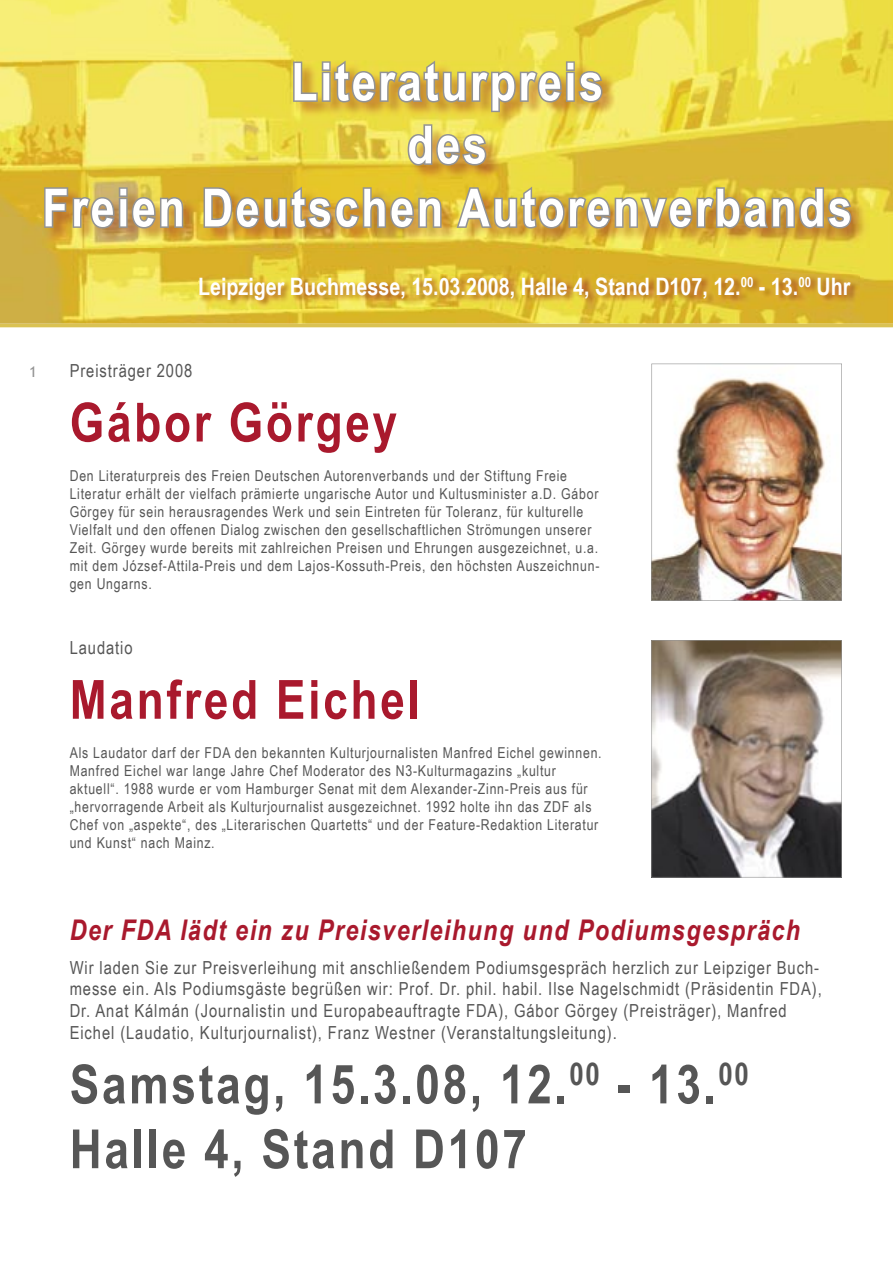
<style>
.page{position:relative;width:893px;height:1263px;background:#fff}
.page>*{position:absolute;margin:0;border:0;box-sizing:border-box;transform-origin:0 0}
.t1{font:700 54px/64.8px "Arial Narrow";letter-spacing:.05em;color:#565656}
.t2{font:700 54px "Arial Narrow";letter-spacing:.05em;color:#a9192d}
.t3{font:700 52.5px/63px "Arial Narrow";letter-spacing:.05em;color:#fff;text-align:center}
.t4{font:italic 700 28.5px "Arial Narrow";letter-spacing:.05em;color:#a9192d}
.t5{font:700 24px "Arial Narrow";color:#fff}
.t6{font:18px/21.6px "Arial Narrow";letter-spacing:.05em;color:#565656}
.t7{font:15px/18px "Arial Narrow";letter-spacing:.05em;color:#565656}
.t8{font:15px "Trebuchet MS";color:#939393}
</style>
<div class="page">
<img style="left:652px;top:378px;width:189px;height:222px">
<hr style="left:651px;top:364px;width:1px;height:237px;background:#939393">
<hr style="left:652px;top:600px;width:190px;height:1px;background:#939393">
<hr style="left:841px;top:364px;width:1px;height:237px;background:#939393">
<hr style="left:652px;top:364px;width:190px;height:1px;background:#939393">
<img style="left:652px;top:641px;width:189px;height:236px">
<hr style="left:651px;top:640px;width:1px;height:237px;background:#939393">
<hr style="left:652px;top:877px;width:190px;height:1px;background:#939393">
<hr style="left:841px;top:640px;width:1px;height:237px;background:#939393">
<hr style="left:652px;top:640px;width:190px;height:1px;background:#939393">
<img style="left:0;top:216px;width:893px;height:108px">
<img style="left:0;top:0;width:52px;height:216px">
<img style="left:841px;top:0;width:52px;height:216px">
<img style="left:52px;top:0;width:789px;height:60px">
<img style="left:43px;top:60px;width:826px;height:187px">
<svg style="left:292px;top:58px;width:312px;height:56px"></svg>
<svg style="left:406px;top:123px;width:82px;height:44px"></svg>
<svg style="left:43px;top:186px;width:142px;height:44px"></svg>
<svg style="left:202px;top:184px;width:241px;height:47px"></svg>
<svg style="left:455px;top:184px;width:398px;height:47px"></svg>
<img style="left:198px;top:275px;width:662px;height:33px">
<h2 class="t3" style="left:42px;top:48px;width:811px">Literaturpreis<br>des<br>Freien Deutschen Autorenverbands</h2>
<h3 class="t5" style="left:198px;top:268px;width:654px">Leipziger Buchmesse, 15.03.2008, Halle 4, Stand D107, 12.<sup>00</sup> - 13.<sup>00</sup> Uhr</h3>
<p class="t8" style="left:29px;top:363px;width:9px">1</p>
<p class="t6" style="left:70px;top:359px;width:124px">Preisträger 2008</p>
<h1 class="t2" style="left:70px;top:382px;width:329px">Gábor Görgey</h1>
<p class="t7" style="left:70px;top:466px;width:531px">Den Literaturpreis des Freien Deutschen Autorenverbands und der Stiftung Freie Literatur erhält der vielfach prämierte ungarische Autor und Kultusminister a.D. Gábor Görgey für sein herausragendes Werk und sein Eintreten für Toleranz, für kulturelle Vielfalt und den offenen Dialog zwischen den gesellschaftlichen Strömungen unserer Zeit. Görgey wurde bereits mit zahlreichen Preisen und Ehrungen ausgezeichnet, u.a. mit dem József-Attila-Preis und dem Lajos-Kossuth-Preis, den höchsten Auszeichnun&shy;gen Ungarns.</p>
<p class="t6" style="left:70px;top:636px;width:64px">Laudatio</p>
<h1 class="t2" style="left:70px;top:659px;width:352px">Manfred Eichel</h1>
<p class="t7" style="left:70px;top:743px;width:533px">Als Laudator darf der FDA den bekannten Kulturjournalisten Manfred Eichel gewinnen.<br>Manfred Eichel war lange Jahre Chef Moderator des N3-Kulturmagazins „kultur aktuell“. 1988 wurde er vom Hamburger Senat mit dem Alexander-Zinn-Preis aus für „hervorragende Arbeit als Kulturjournalist ausgezeichnet. 1992 holte ihn das ZDF als Chef von „aspekte“, des „Literarischen Quartetts“ und der Feature-Redaktion Literatur und Kunst“ nach Mainz.</p>
<h3 class="t4" style="left:70px;top:908px;width:732px">Der FDA lädt ein zu Preisverleihung und Podiumsgespräch</h3>
<p class="t6" style="left:70px;top:956px;width:754px">Wir laden Sie zur Preisverleihung mit anschließendem Podiumsgespräch herzlich zur Leipziger Buch&shy;messe ein. Als Podiumsgäste begrüßen wir: Prof. Dr. phil. habil. Ilse Nagelschmidt (Präsidentin FDA), Dr. Anat Kálmán (Journalistin und Europabeauftragte FDA), Gábor Görgey (Preisträger), Manfred Eichel (Laudatio, Kulturjournalist), Franz Westner (Veranstaltungsleitung).</p>
<h1 class="t1" style="left:70px;top:1049px;width:681px">Samstag, 15.3.08, 12.<sup>00</sup> - 13.<sup>00<br></sup>Halle 4, Stand D107</h1>
</div>
